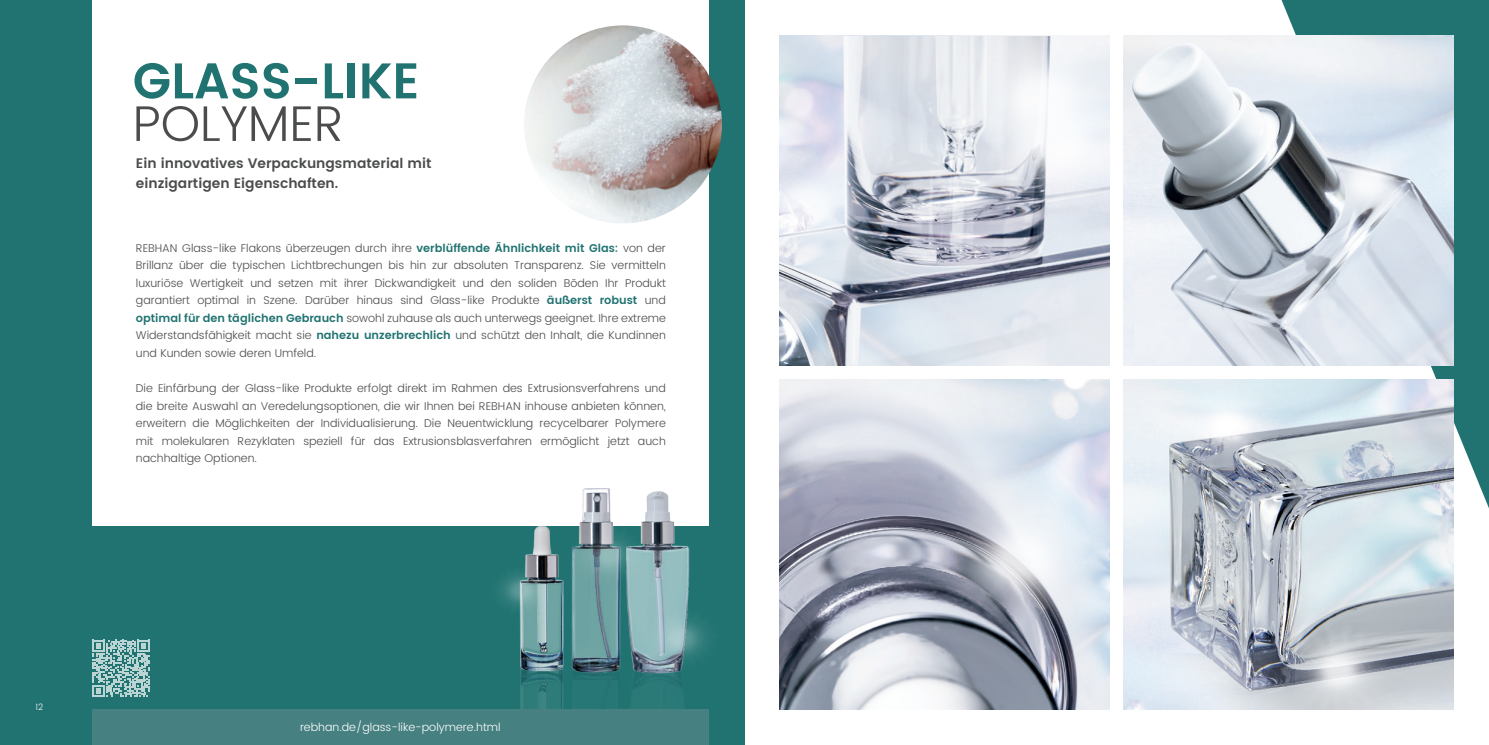
<style>
.page{position:relative;width:1489px;height:745px;background:#fff}
.page>*{position:absolute;margin:0;border:0;box-sizing:border-box;transform-origin:0 0}
.t1{font:600 50px "Poppins";color:#207371}
.t2{font:300 50px "Poppins";color:#4b4c4d}
.t3{font:600 13.75px/20px "Poppins";color:#4b4c4d}
.t4{font:300 11.25px/17.5px "Poppins";color:#4b4c4d;text-align:justify}
.t5{font:300 11.25px "Poppins";color:#fff}
.t6{font:300 8.75px "Poppins";color:#fff}
.s1{font-weight:600;color:#207371}
.s2{font-weight:600;color:#468080}
</style>
<div class="page">
<div style="left:0;top:0;width:744px;height:744px;background:#207371"></div>
<svg style="left:1281px;top:0;width:207px;height:508px;background:#448988"></svg>
<div style="left:92px;top:0;width:616px;height:525px;background:#fff"></div>
<img style="left:1123px;top:379px;width:330px;height:330px">
<img style="left:646px;top:478px;width:63px;height:116px">
<img style="left:645px;top:690px;width:64px;height:40px">
<img style="left:524px;top:25px;width:198px;height:209px">
<img style="left:520px;top:679px;width:27px;height:30px">
<img style="left:504px;top:525px;width:43px;height:154px">
<img style="left:547px;top:679px;width:98px;height:30px">
<img style="left:547px;top:488px;width:98px;height:191px">
<img style="left:1295px;top:605px;width:99px;height:104px">
<svg style="left:92px;top:639px;width:58px;height:57px"></svg>
<div style="left:92px;top:709px;width:616px;height:35px;background:#468080"></div>
<img style="left:1123px;top:35px;width:330px;height:330px">
<img style="left:780px;top:379px;width:329px;height:330px">
<img style="left:1324px;top:118px;width:99px;height:104px">
<img style="left:780px;top:36px;width:329px;height:329px">
<img style="left:951px;top:35px;width:180px;height:188px">
<img style="left:780px;top:103px;width:114px;height:230px">
<img style="left:929px;top:455px;width:180px;height:231px">
<img style="left:645px;top:594px;width:63px;height:96px">
<img style="left:571px;top:511px;width:75px;height:96px">
<img style="left:967px;top:37px;width:180px;height:231px">
<img style="left:500px;top:554px;width:51px;height:78px">
<h1 class="t1" style="left:133px;top:43px;width:288px">GLASS-LIKE</h1>
<h1 class="t2" style="left:133px;top:87px;width:213px">POLYMER</h1>
<p class="t3" style="left:136px;top:153px;width:297px">Ein innovatives Verpackungsmaterial mit einzigartigen Eigenschaften.</p>
<p class="t4" style="left:136px;top:239px;width:531px">REBHAN Glass-like Flakons überzeugen durch ihre <span class="s1">verblüffende Ähnlichkeit mit Glas</span><span class="s2">:</span> von der Brillanz über die typischen Lichtbrechungen bis hin zur absoluten Transparenz. Sie vermitteln luxuriöse Wertigkeit und setzen mit ihrer Dickwandigkeit und den soliden Böden Ihr Produkt garantiert optimal in Szene. Darüber hinaus sind Glass-like Produkte <span class="s1">äußerst robust</span> und <span class="s1">optimal für den täglichen Gebrauch</span> sowohl zuhause als auch unterwegs geeignet. Ihre extreme Widerstandsfähigkeit macht sie <span class="s1">nahezu unzerbrechlich</span> und schützt den Inhalt, die Kundinnen und Kunden sowie deren Umfeld.</p>
<p class="t4" style="left:136px;top:379px;width:531px">Die Einfärbung der Glass-like Produkte erfolgt direkt im Rahmen des Extrusionsverfahrens und die breite Auswahl an Veredelungsoptionen, die wir Ihnen bei REBHAN inhouse anbieten können, erweitern die Möglichkeiten der Individualisierung. Die Neuentwicklung recycelbarer Polymere mit molekularen Rezyklaten speziell für das Extrusionsblasverfahren ermöglicht jetzt auch nachhaltige Optionen.</p>
<p class="t6" style="left:35px;top:699px;width:9px">12</p>
<p class="t5" style="left:300px;top:719px;width:202px">rebhan.de/glass-like-polymere.html</p>
</div>
